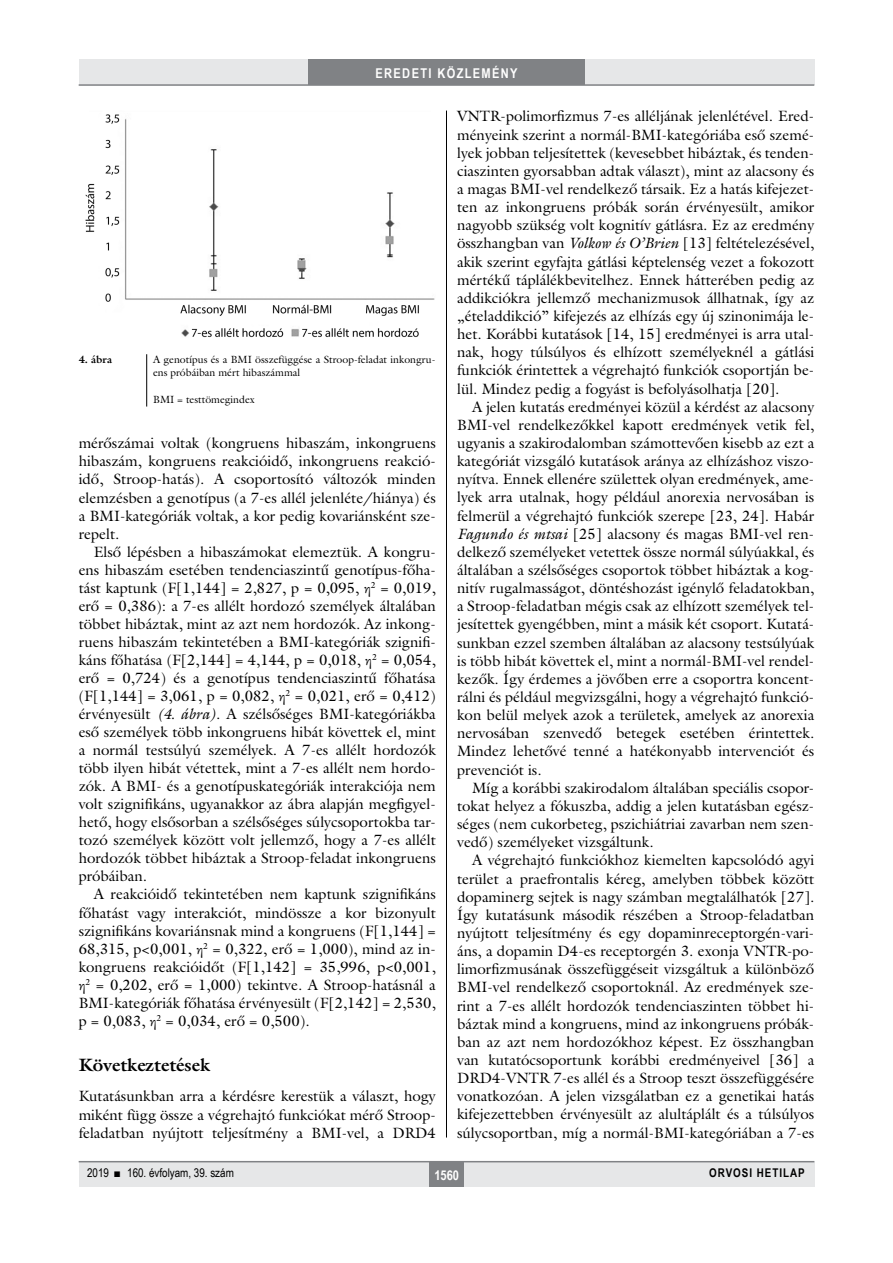
<style>
.page{position:relative;width:893px;height:1263px;background:#fff}
.page>*{position:absolute;margin:0;border:0;box-sizing:border-box;transform-origin:0 0}
.alcimbold{font:700 18px "Galliard Reg";color:#000}
.Body_Text{font:15px/18.1px "Galliard Reg";color:#000;text-align:justify}
.Body_tompa{font:15px/18.1px "Galliard Reg";color:#000;text-align:justify}
.t1{font:700 13.5px "Arial Narrow";letter-spacing:.1em;color:#fff}
.t2{font:12px "Arial Narrow";color:#000}
.t3{font:700 12px "Arial Narrow";letter-spacing:.08em;color:#000}
.kepalairas2{font:10.5px/13.5px "Galliard Reg";color:#000}
.kepalairas1{font:700 10.5px "Galliard Reg";color:#000}
.s1{font-family:"Garamond Premr Pro"}
.s2{font-style:italic}
</style>
<div class="page">
<div style="left:79px;top:1161px;width:735px;height:25px;background:#e6e7e8"></div>
<hr style="left:79px;top:1161px;width:735px;height:1px;background:#808285">
<div style="left:430px;top:1161px;width:34px;height:25px;background:#808285"></div>
<div style="left:79px;top:60px;width:735px;height:25px;background:#e6e7e8"></div>
<div style="left:308px;top:60px;width:277px;height:25px;background:#808285"></div>
<hr style="left:79px;top:84px;width:735px;height:2px;background:#808285">
<hr style="left:446px;top:111px;width:1px;height:1026px;background:#000">
<hr style="left:146px;top:354px;width:1px;height:53px;background:#000">
<img style="left:85px;top:114px;width:350px;height:224px">
<p class="t1" style="left:375px;top:63px;width:144px">EREDETI KÖZLEMÉNY</p>
<p class="kepalairas1" style="left:79px;top:352px;width:35px">4. ábra</p>
<p class="kepalairas2" style="left:153px;top:352px;width:284px">A genotípus és a BMI összefüggése a Stroop-feladat inkongru&shy;ens próbáiban mért hibaszámmal</p>
<p class="kepalairas2" style="left:153px;top:393px;width:103px">BMI = testtömegindex</p>
<p class="Body_tompa" style="left:79px;top:434px;width:359px">mérőszámai voltak (kongruens hibaszám, inkongruens hibaszám, kongruens reakcióidő, inkongruens reakció&shy;idő, Stroop-hatás). A csoportosító változók minden elemzésben a genotípus (a 7-es allél jelenléte/hiánya) és a BMI-kategóriák voltak, a kor pedig kovariánsként sze&shy;repelt.</p>
<p class="Body_Text" style="left:79px;top:542px;width:359px;text-indent:15px">Első lépésben a hibaszámokat elemeztük. A kongru&shy;ens hibaszám esetében tendenciaszintű genotípus-főha&shy;tást kaptunk (F[1,144] = 2,827, p = 0,095, <span class="s1">η</span><sup>2</sup> = 0,019, erő = 0,386): a 7-es allélt hordozó személyek általában többet hibáztak, mint az azt nem hordozók. Az inkong&shy;ruens hibaszám tekintetében a BMI-kategóriák szignifi&shy;káns főhatása (F[2,144] = 4,144, p = 0,018, <span class="s1">η</span><sup>2</sup> = 0,054, erő = 0,724) és a genotípus tendenciaszintű főhatása (F[1,144] = 3,061, p = 0,082, <span class="s1">η</span><sup>2</sup> = 0,021, erő = 0,412) érvényesült <span class="s2">(4. ábra)</span>. A szélsőséges BMI-kategóriákba eső személyek több inkongruens hibát követtek el, mint a normál testsúlyú személyek. A 7-es allélt hordozók több ilyen hibát vétettek, mint a 7-es allélt nem hordo&shy;zók. A BMI- és a genotípuskategóriák interakciója nem volt szignifikáns, ugyanakkor az ábra alapján megfigyel&shy;hető, hogy elsősorban a szélsőséges súlycsoportokba tar&shy;tozó személyek között volt jellemző, hogy a 7-es allélt hordozók többet hibáztak a Stroop-feladat inkongruens próbáiban.</p>
<p class="Body_Text" style="left:79px;top:885px;width:359px;text-indent:15px">A reakcióidő tekintetében nem kaptunk szignifikáns főhatást vagy interakciót, mindössze a kor bizonyult szignifikáns kovariánsnak mind a kongruens (F[1,144] = 68,315, p&lt;0,001, <span class="s1">η</span><sup>2</sup> = 0,322, erő = 1,000), mind az in&shy;kongruens reakcióidőt (F[1,142] = 35,996, p&lt;0,001, <span class="s1">η</span><sup>2</sup> = 0,202, erő = 1,000) tekintve. A Stroop-hatásnál a BMI-kategóriák főhatása érvényesült (F[2,142] = 2,530, p = 0,083, <span class="s1">η</span><sup>2</sup> = 0,034, erő = 0,500).</p>
<p class="alcimbold" style="left:79px;top:1053px;width:133px">Következtetések</p>
<p class="Body_tompa" style="left:79px;top:1087px;width:359px">Kutatásunkban arra a kérdésre kerestük a választ, hogy miként függ össze a végrehajtó funkciókat mérő Stroop&shy;feladatban nyújtott teljesítmény a BMI-vel, a DRD4</p>
<p class="Body_tompa" style="left:457px;top:107px;width:359px">VNTR-polimorfizmus 7-es alléljának jelenlétével. Ered&shy;ményeink szerint a normál-BMI-kategóriába eső szemé&shy;lyek jobban teljesítettek (kevesebbet hibáztak, és tenden&shy;ciaszinten gyorsabban adtak választ), mint az alacsony és a magas BMI-vel rendelkező társaik. Ez a hatás kifejezet&shy;ten az inkongruens próbák során érvényesült, amikor nagyobb szükség volt kognitív gátlásra. Ez az eredmény összhangban van <span class="s2">Volkow és O’Brien</span> [13] feltételezésével, akik szerint egyfajta gátlási képtelenség vezet a fokozott mértékű táplálékbevitelhez. Ennek hátterében pedig az addikciókra jellemző mechanizmusok állhatnak, így az „ételaddikció” kifejezés az elhízás egy új szinonimája le&shy;het. Korábbi kutatások [14, 15] eredményei is arra utal&shy;nak, hogy túlsúlyos és elhízott személyeknél a gátlási funkciók érintettek a végrehajtó funkciók csoportján be&shy;lül. Mindez pedig a fogyást is befolyásolhatja [20].</p>
<p class="Body_Text" style="left:457px;top:397px;width:359px;text-indent:15px">A jelen kutatás eredményei közül a kérdést az alacsony BMI-vel rendelkezőkkel kapott eredmények vetik fel, ugyanis a szakirodalomban számottevően kisebb az ezt a kategóriát vizsgáló kutatások aránya az elhízáshoz viszo&shy;nyítva. Ennek ellenére születtek olyan eredmények, ame&shy;lyek arra utalnak, hogy például anorexia nervosában is felmerül a végrehajtó funkciók szerepe [23, 24]. Habár <span class="s2">Fagundo és mtsai</span> [25] alacsony és magas BMI-vel ren&shy;delkező személyeket vetettek össze normál súlyúakkal, és általában a szélsőséges csoportok többet hibáztak a kog&shy;nitív rugalmasságot, döntéshozást igénylő feladatokban, a Stroop-feladatban mégis csak az elhízott személyek tel&shy;jesítettek gyengébben, mint a másik két csoport. Kutatá&shy;sunkban ezzel szemben általában az alacsony testsúlyúak is több hibát követtek el, mint a normál-BMI-vel rendel&shy;kezők. Így érdemes a jövőben erre a csoportra koncent&shy;rálni és például megvizsgálni, hogy a végrehajtó funkció&shy;kon belül melyek azok a területek, amelyek az anorexia nervosában szenvedő betegek esetében érintettek.<br>Mindez lehetővé tenné a hatékonyabb intervenciót és prevenciót is.</p>
<p class="Body_Text" style="left:457px;top:778px;width:359px;text-indent:15px">Míg a korábbi szakirodalom általában speciális csopor&shy;tokat helyez a fókuszba, addig a jelen kutatásban egész&shy;séges (nem cukorbeteg, pszichiátriai zavarban nem szen&shy;vedő) személyeket vizsgáltunk.</p>
<p class="Body_Text" style="left:457px;top:851px;width:359px;text-indent:15px">A végrehajtó funkciókhoz kiemelten kapcsolódó agyi terület a praefrontalis kéreg, amelyben többek között dopaminerg sejtek is nagy számban megtalálhatók [27].<br>Így kutatásunk második részében a Stroop-feladatban nyújtott teljesítmény és egy dopaminreceptorgén-vari&shy;áns, a dopamin D4-es receptorgén 3. exonja VNTR-po&shy;limorfizmusának összefüggéseit vizsgáltuk a különböző BMI-vel rendelkező csoportoknál. Az eredmények sze&shy;rint a 7-es allélt hordozók tendenciaszinten többet hi&shy;báztak mind a kongruens, mind az inkongruens próbák&shy;ban az azt nem hordozókhoz képest. Ez összhangban van kutatócsoportunk korábbi eredményeivel [36] a DRD4-VNTR 7-es allél és a Stroop teszt összefüggésére vonatkozóan. A jelen vizsgálatban ez a genetikai hatás kifejezettebben érvényesült az alultáplált és a túlsúlyos súlycsoportban, míg a normál-BMI-kategóriában a 7-es</p>
<p class="t2" style="left:87px;top:1164px;width:148px">2019 ■ 160. évfolyam, 39. szám</p>
<p class="t1" style="left:434px;top:1165px;width:26px">1560</p>
<p class="t3" style="left:709px;top:1164px;width:97px">ORVOSI HETILAP</p>
</div>
